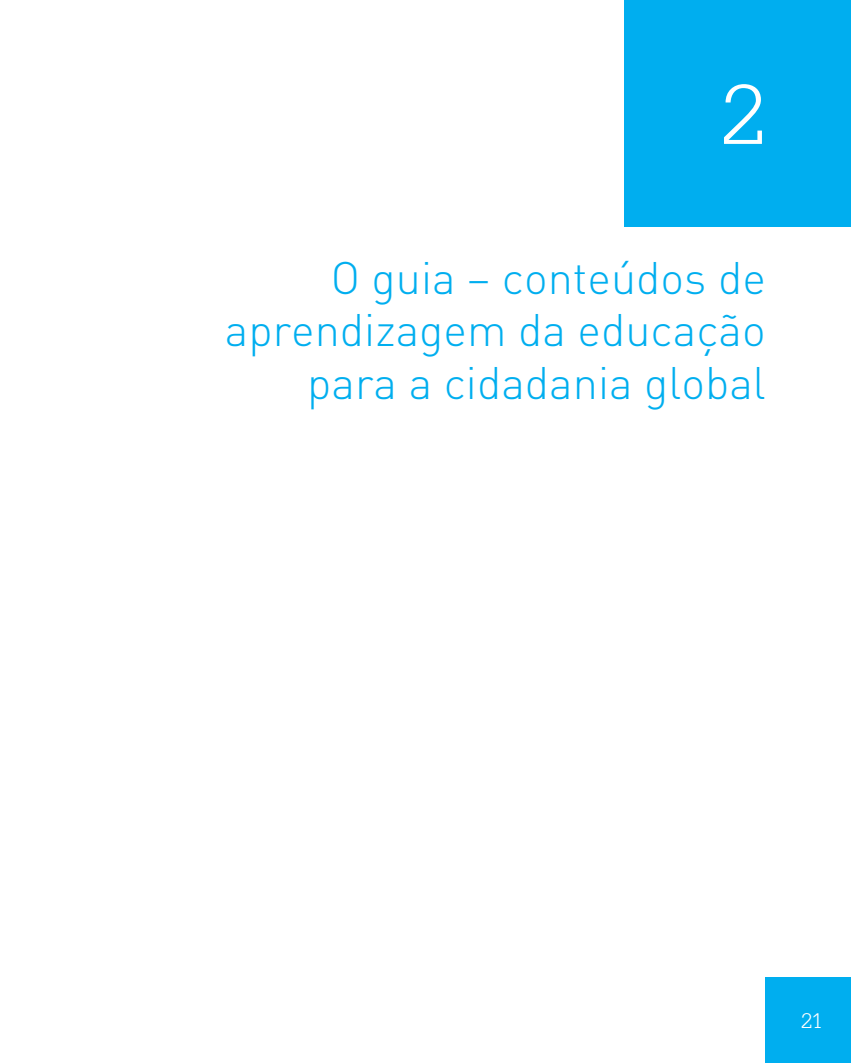
<style>
.page{position:relative;width:851px;height:1063px;background:#fff}
.page>*{position:absolute;margin:0;border:0;box-sizing:border-box;transform-origin:0 0}
.t1{font:300 90px "Serifa Std";color:#fff}
.t2{font:300 45px/52.5px "DIN";color:#00aeef;text-align:right}
.t3{font:300 22.5px "Serifa Std";color:#fff}
</style>
<div class="page">
<div style="left:624px;top:0;width:226px;height:227px;background:#00aeef"></div>
<div style="left:765px;top:978px;width:85px;height:85px;background:#00aeef"></div>
<h1 class="t1" style="left:720px;top:64px;width:46px">2</h1>
<p class="t2" style="left:225px;top:251px;width:542px">O guia – conteúdos de aprendizagem da educação para a cidadania global</p>
<p class="t3" style="left:801px;top:1008px;width:24px">21</p>
</div>
